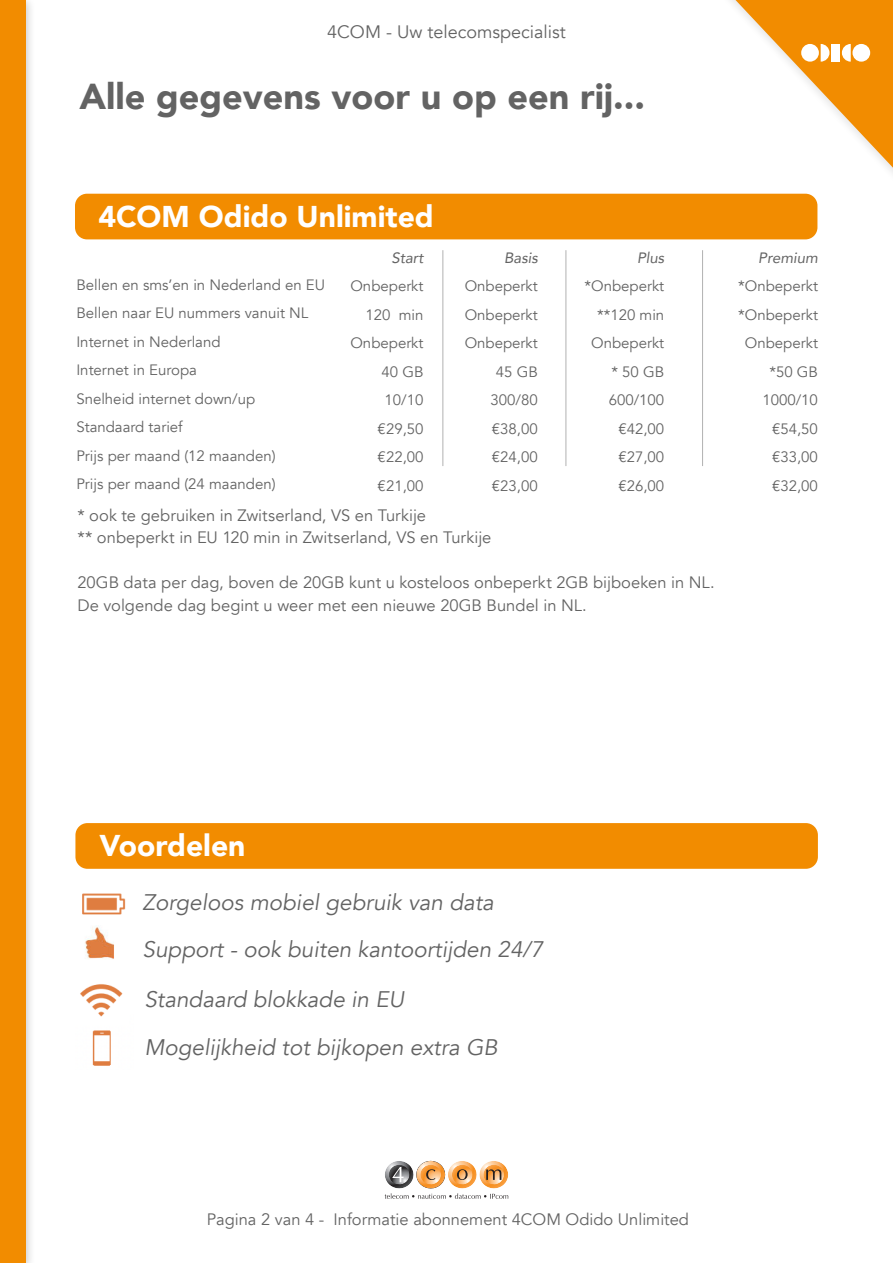
<style>
.page{position:relative;width:893px;height:1263px;background:#fff}
.page>*{position:absolute;margin:0;border:0;box-sizing:border-box;transform-origin:0 0}
.t1{font:900 36px "Avenir";color:#636363}
.t2{font:900 30px "Avenir";color:#fff}
.t3{font:italic 22.5px/46.5px "Avenir";color:#636363}
.t4{font:18px "Avenir";color:#636363}
.t5{font:16.5px/22.5px "Avenir";color:#636363}
.t6{font:15px/28.5px "Avenir";color:#636363;text-align:right}
.t7{font:italic 15px "Avenir";color:#636363}
</style>
<div class="page">
<div style="left:75px;top:194px;width:742px;height:45px;background:#f28c00;border-radius:12px"></div>
<div style="left:675px;top:0;width:218px;height:239px;background:#000;opacity:.1"></div>
<div style="left:0;top:0;width:36px;height:1263px;background:#000;opacity:.2"></div>
<div style="left:0;top:0;width:25px;height:1263px;background:#f28c00"></div>
<svg style="left:384px;top:1161px;width:125px;height:38px"></svg>
<div style="left:75px;top:823px;width:743px;height:46px;background:#f28c00;border-radius:12px"></div>
<img style="left:82px;top:893px;width:44px;height:22px">
<img style="left:92px;top:1030px;width:19px;height:36px">
<img style="left:85px;top:926px;width:29px;height:33px">
<svg style="left:735px;top:0;width:158px;height:168px"></svg>
<div style="left:831px;top:44px;width:9px;height:18px;background:#fff"></div>
<img style="left:80px;top:984px;width:43px;height:33px">
<hr style="left:702px;top:250px;width:1px;height:216px;background:#636363">
<hr style="left:442px;top:250px;width:1px;height:216px;background:#636363">
<hr style="left:565px;top:250px;width:1px;height:216px;background:#636363">
<p class="t4" style="left:327px;top:24px;width:240px">4COM - Uw telecomspecialist</p>
<h1 class="t1" style="left:80px;top:66px;width:567px">Alle gegevens voor u op een rij...</h1>
<h2 class="t2" style="left:98px;top:204px;width:337px">4COM Odido Unlimited</h2>
<p class="t6" style="left:76px;top:272px;width:250px;text-align:left">Bellen en sms’en in Nederland en EU<br>Bellen naar EU nummers vanuit NL<br>Internet in Nederland<br>Internet in Europa<br>Snelheid internet down/up<br>Standaard tarief<br>Prijs per maand (12 maanden)<br>Prijs per maand (24 maanden)</p>
<p class="t7" style="left:392px;top:249px;width:33px">Start</p>
<p class="t6" style="left:350px;top:273px;width:75px">Onbeperkt<br>120 min<br>Onbeperkt<br>40 GB<br>10/10 €29,50 €22,00 €21,00</p>
<p class="t7" style="left:504px;top:249px;width:35px">Basis</p>
<p class="t6" style="left:465px;top:273px;width:75px">Onbeperkt<br>Onbeperkt<br>Onbeperkt<br>45 GB<br>300/80 €38,00 €24,00 €23,00</p>
<p class="t7" style="left:637px;top:249px;width:29px">Plus</p>
<p class="t6" style="left:585px;top:273px;width:81px">*Onbeperkt **120 min<br>Onbeperkt * 50 GB<br>600/100 €42,00 €27,00 €26,00</p>
<p class="t5" style="left:77px;top:506px;width:416px">* ook te gebruiken in Zwitserland, VS en Turkije<br>** onbeperkt in EU 120 min in Zwitserland, VS en Turkije</p>
<p class="t5" style="left:77px;top:573px;width:639px">20GB data per dag, boven de 20GB kunt u kosteloos onbeperkt 2GB bijboeken in NL.<br>De volgende dag begint u weer met een nieuwe 20GB Bundel in NL.</p>
<p class="t7" style="left:758px;top:249px;width:61px">Premium</p>
<p class="t6" style="left:738px;top:273px;width:81px">*Onbeperkt *Onbeperkt<br>Onbeperkt *50 GB<br>1000/10 €54,50 €33,00 €32,00</p>
<h2 class="t2" style="left:99px;top:833px;width:148px">Voordelen</h2>
<h3 class="t3" style="left:143px;top:882px;width:402px">Zorgeloos mobiel gebruik van data<br>Support - ook buiten kantoortijden 24/7</h3>
<h3 class="t3" style="left:144px;top:977px;width:355px;line-height:48px">Standaard blokkade in EU<br>Mogelijkheid tot bijkopen extra GB</h3>
<p class="t5" style="left:207px;top:1210px;width:484px">Pagina 2 van 4 - Informatie abonnement 4COM Odido Unlimited</p>
</div>
